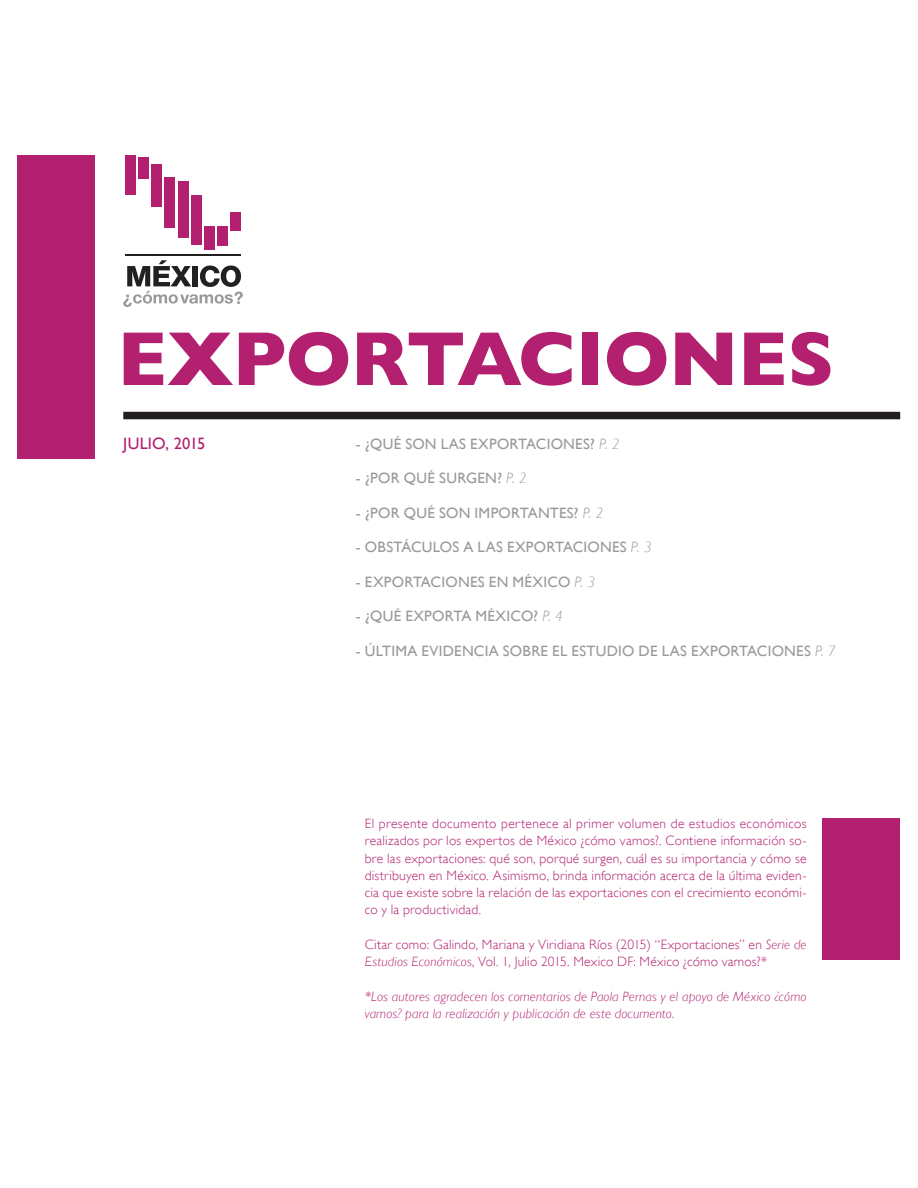
<style>
.page{position:relative;width:918px;height:1188px;background:#fff}
.page>*{position:absolute;margin:0;border:0;box-sizing:border-box;transform-origin:0 0}
.HEAD{font:700 77.4px "Gill Sans";letter-spacing:-.01em;color:#b2206f}
.título{font:16.5px "Gill Sans";letter-spacing:.005em;color:#b2206f}
.t1{font:15px "Gill Sans";letter-spacing:.015em;color:#99999a}
.texto{font:300 13.5px/17.2px "Gill Sans";letter-spacing:.015em;color:#b2206f;text-align:justify}
.texto-2{font:italic 300 13.5px/17.2px "Gill Sans";letter-spacing:.01em;color:#b2206f}
.s1{font-weight:300;font-style:italic}
.s2{font-style:italic}
</style>
<div class="page">
<div style="left:123px;top:412px;width:777px;height:7px;background:#231f20"></div>
<div style="left:17px;top:156px;width:77px;height:303px;background:#b2206f"></div>
<div style="left:823px;top:818px;width:77px;height:141px;background:#b2206f"></div>
<svg style="left:123px;top:260px;width:120px;height:47px"></svg>
<div style="left:126px;top:156px;width:10px;height:39px;background:#b2206f"></div>
<div style="left:139px;top:157px;width:10px;height:22px;background:#b2206f"></div>
<div style="left:152px;top:164px;width:10px;height:43px;background:#b2206f"></div>
<div style="left:165px;top:177px;width:10px;height:51px;background:#b2206f"></div>
<div style="left:178px;top:181px;width:10px;height:57px;background:#b2206f"></div>
<div style="left:191px;top:195px;width:10px;height:49px;background:#b2206f"></div>
<div style="left:204px;top:226px;width:10px;height:23px;background:#b2206f"></div>
<div style="left:217px;top:226px;width:10px;height:19px;background:#b2206f"></div>
<div style="left:230px;top:213px;width:11px;height:18px;background:#b2206f"></div>
<hr style="left:125px;top:254px;width:116px;height:1px;background:#232021">
<p class="HEAD" style="left:117px;top:314px;width:719px">EXPORTACIONES</p>
<p class="título" style="left:123px;top:433px;width:84px">JULIO, 2015</p>
<p class="t1" style="left:356px;top:435px;width:265px">- ¿QUÉ SON LAS EXPORTACIONES? <span class="s1">P. 2</span></p>
<p class="t1" style="left:356px;top:469px;width:172px">- ¿POR QUÉ SURGEN? <span class="s1">P. 2</span></p>
<p class="t1" style="left:356px;top:504px;width:249px">- ¿POR QUÉ SON IMPORTANTES? <span class="s1">P. 2</span></p>
<p class="t1" style="left:356px;top:538px;width:297px">- OBSTÁCULOS A LAS EXPORTACIONES <span class="s1">P. 3</span></p>
<p class="t1" style="left:356px;top:573px;width:241px">- EXPORTACIONES EN MÉXICO <span class="s1">P. 3</span></p>
<p class="t1" style="left:356px;top:607px;width:208px">- ¿QUÉ EXPORTA MÉXICO? <span class="s1">P. 4</span></p>
<p class="t1" style="left:356px;top:642px;width:481px">- ÚLTIMA EVIDENCIA SOBRE EL ESTUDIO DE LAS EXPORTACIONES <span class="s1">P. 7</span></p>
<p class="texto" style="left:365px;top:815px;width:443px">El presente documento pertenece al primer volumen de estudios económicos realizados por los expertos de México ¿cómo vamos?. Contiene información so&shy;bre las exportaciones: qué son, porqué surgen, cuál es su importancia y cómo se distribuyen en México. Asimismo, brinda información acerca de la última eviden&shy;cia que existe sobre la relación de las exportaciones con el crecimiento económi&shy;co y la productividad.</p>
<p class="texto" style="left:365px;top:936px;width:443px">Citar como: Galindo, Mariana y Viridiana Ríos (2015) “Exportaciones” en <span class="s2">Serie de<br>Estudios Económicos</span>, Vol. 1, Julio 2015. Mexico DF: México ¿cómo vamos?*</p>
<p class="texto-2" style="left:365px;top:987px;width:443px">*Los autores agradecen los comentarios de Paola Pernas y el apoyo de México ¿cómo vamos? para la realización y publicación de este documento.</p>
</div>
